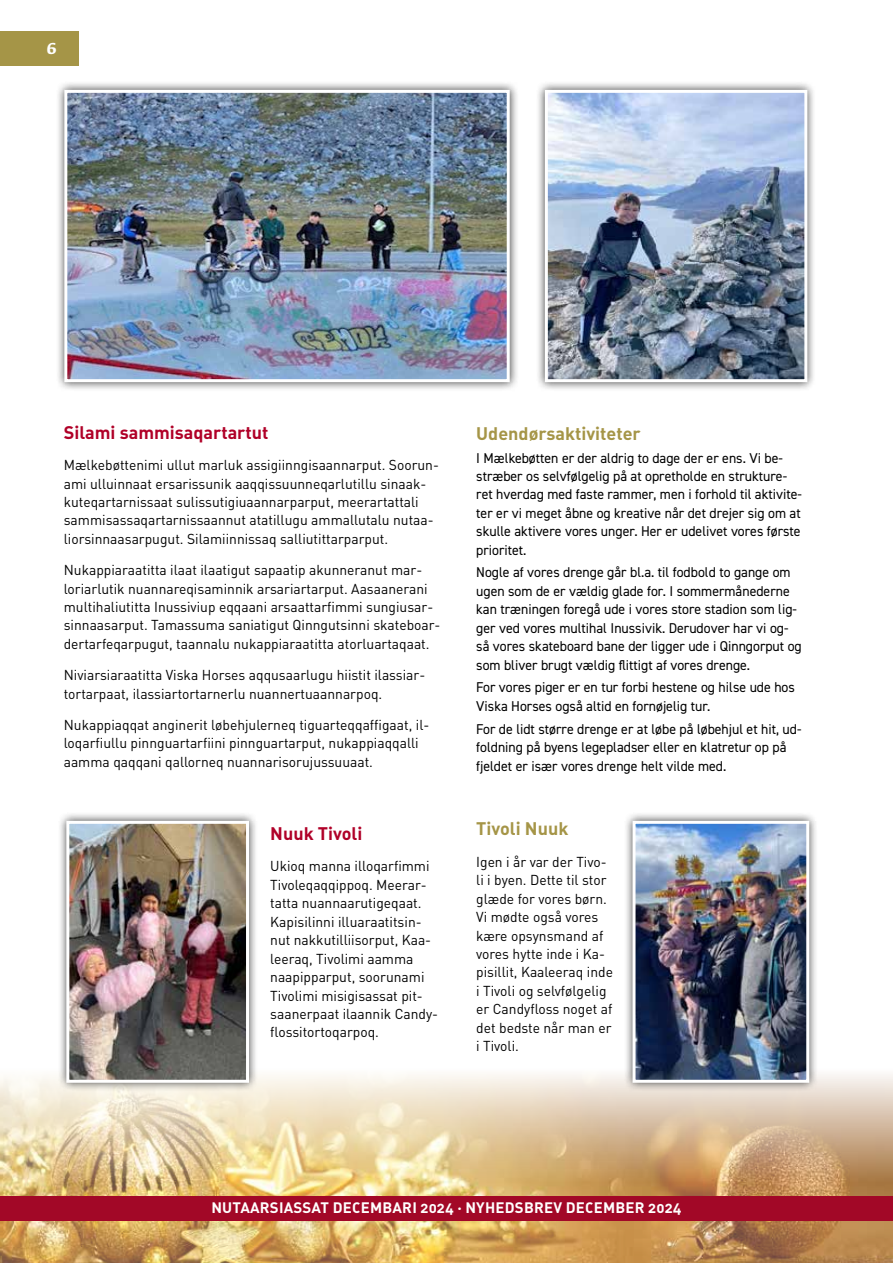
<style>
.page{position:relative;width:893px;height:1263px;background:#fff}
.page>*{position:absolute;margin:0;border:0;box-sizing:border-box;transform-origin:0 0}
.t1{font:18px "DIN Bold Alternate";color:#b00028}
.t2{font:18px "DIN Bold Alternate";color:#a59547}
.t3{font:700 16.5px "Kefa";color:#fff}
.t4{font:15px "DIN Bold Alternate";letter-spacing:.015em;color:#fff}
.t5{font:14.25px/18.5px "DIN";color:#000}
.t6{font:14.25px/18.5px "DIN2014";color:#000}
</style>
<div class="page">
<img style="left:0;top:1074px;width:893px;height:189px">
<div style="left:0;top:32px;width:79px;height:34px;background:#a59547"></div>
<div style="left:0;top:1196px;width:893px;height:24px;background:#a20827"></div>
<div style="left:55px;top:81px;width:464px;height:310px;background:#000;opacity:.75"></div>
<img style="left:68px;top:94px;width:438px;height:284px">
<div style="left:64px;top:90px;width:446px;height:292px;border:3px solid #fff"></div>
<div style="left:536px;top:81px;width:281px;height:310px;background:#000;opacity:.75"></div>
<img style="left:549px;top:94px;width:254px;height:284px">
<div style="left:545px;top:90px;width:262px;height:292px;border:3px solid #fff"></div>
<div style="left:57px;top:812px;width:201px;height:280px;background:#000;opacity:.75"></div>
<img style="left:70px;top:825px;width:175px;height:254px">
<div style="left:66px;top:821px;width:183px;height:262px;border:3px solid #fff"></div>
<div style="left:624px;top:812px;width:194px;height:280px;background:#000;opacity:.75"></div>
<img style="left:636px;top:825px;width:169px;height:254px">
<div style="left:632px;top:821px;width:177px;height:262px;border:3px solid #fff"></div>
<p class="t3" style="left:46px;top:37px;width:12px">6</p>
<p class="t1" style="left:64px;top:421px;width:206px">Silami sammisaqartartut</p>
<p class="t5" style="left:64px;top:455px;width:377px">Mælkebøttenimi ullut marluk assigiinngisaannarput. Soorun&shy;ami ulluinnaat ersarissunik aaqqissuunneqarlutillu sinaak&shy;kuteqartarnissaat sulissutigiuaannarparput, meerartattali sammisassaqartarnissaannut atatillugu ammallutalu nutaa&shy;liorsinnaasarpugut. Silamiinnissaq salliutittarparput.</p>
<p class="t5" style="left:64px;top:560px;width:378px">Nukappiaraatitta ilaat ilaatigut sapaatip akunneranut mar&shy;loriarlutik nuannareqisaminnik arsariartarput. Aasaanerani multihaliutitta Inussiviup eqqaani arsaattarfimmi sungiusar&shy;sinnaasarput. Tamassuma saniatigut Qinngutsinni skateboar&shy;dertarfeqarpugut, taannalu nukappiaraatitta atorluartaqaat.</p>
<p class="t5" style="left:64px;top:665px;width:363px">Niviarsiaraatitta Viska Horses aqqusaarlugu hiistit ilassiar&shy;tortarpaat, ilassiartortarnerlu nuannertuaannarpoq.</p>
<p class="t5" style="left:64px;top:715px;width:367px">Nukappiaqqat anginerit løbehjulerneq tiguarteqqaffigaat, il&shy;loqarfiullu pinnguartarfiini pinnguartarput, nukappiaqqalli aamma qaqqani qallorneq nuannarisorujussuuaat.</p>
<p class="t1" style="left:270px;top:822px;width:94px">Nuuk Tivoli</p>
<p class="t5" style="left:270px;top:857px;width:169px">Ukioq manna illoqarfimmi<br>Tivoleqaqqippoq. Meerar&shy;tatta nuannaarutigeqaat.<br>Kapisilinni illuaraatitsin&shy;nut nakkutilliisorput, Kaa&shy;leeraq, Tivolimi aamma naapipparput, soorunami<br>Tivolimi misigisassat pit&shy;saanerpaat ilaannik Candy&shy;flossitortoqarpoq.</p>
<p class="t2" style="left:476px;top:421px;width:166px">Udendørsaktiviteter</p>
<p class="t6" style="left:476px;top:448px;width:327px">I Mælkebøtten er der aldrig to dage der er ens. Vi be&shy;stræber os selvfølgelig på at opretholde en strukture&shy;ret hverdag med faste rammer, men i forhold til aktivite&shy;ter er vi meget åbne og kreative når det drejer sig om at skulle aktivere vores unger. Her er udelivet vores første prioritet.</p>
<p class="t6" style="left:476px;top:563px;width:327px">Nogle af vores drenge går bl.a. til fodbold to gange om ugen som de er vældig glade for. I sommermånederne kan træningen foregå ude i vores store stadion som lig&shy;ger ved vores multihal Inussivik. Derudover har vi og&shy;så vores skateboard bane der ligger ude i Qinngorput og som bliver brugt vældig flittigt af vores drenge.</p>
<p class="t6" style="left:476px;top:678px;width:320px">For vores piger er en tur forbi hestene og hilse ude hos<br>Viska Horses også altid en fornøjelig tur.</p>
<p class="t6" style="left:476px;top:719px;width:327px">For de lidt større drenge er at løbe på løbehjul et hit, ud&shy;foldning på byens legepladser eller en klatretur op på fjeldet er især vores drenge helt vilde med.</p>
<p class="t2" style="left:476px;top:817px;width:94px">Tivoli Nuuk</p>
<p class="t5" style="left:476px;top:852px;width:138px">Igen i år var der Tivo&shy;li i byen. Dette til stor glæde for vores børn.<br>Vi mødte også vores kære opsynsmand af vores hytte inde i Ka&shy;pisillit, Kaaleeraq inde i Tivoli og selvfølgelig er Candyfloss noget af det bedste når man er i Tivoli.</p>
<p class="t4" style="left:211px;top:1198px;width:472px">NUTAARSIASSAT DECEMBARI 2024 · NYHEDSBREV DECEMBER 2024</p>
</div>
